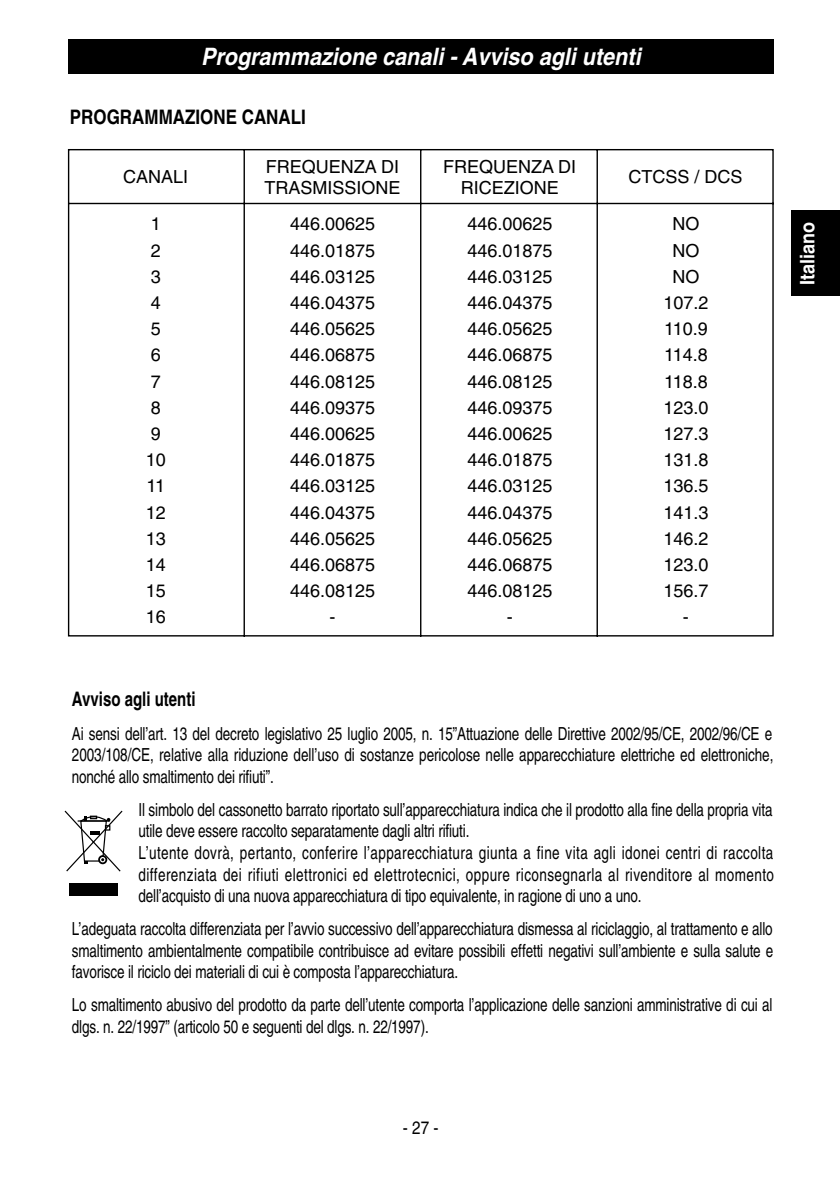
<style>
.page{position:relative;width:840px;height:1190px;background:#fff}
.page>*{position:absolute;margin:0;border:0;box-sizing:border-box;transform-origin:0 0}
.t1{font:italic 700 24px "Helvetica";color:#fff;scale:.9 1}
.t2{font:700 20px "Helvetica";color:#000;scale:.85 1}
.t3{font:700 20px "Helvetica";color:#000;scale:.75 1}
.t4{font:700 20px "Helvetica";color:#fff;scale:.9 1}
.t5{font:18px/21.6px "Helvetica";color:#000;text-align:justify;scale:.75 1}
.t6{font:18px/26.2px "Helvetica";color:#000;text-align:center}
.t7{font:18px "Helvetica";color:#000;scale:.85 1}
</style>
<div class="page">
<div style="left:68px;top:40px;width:706px;height:34px;background:#000"></div>
<svg style="left:67px;top:149px;width:707px;height:488px"></svg>
<div style="left:70px;top:883px;width:48px;height:13px;background:#000"></div>
<svg style="left:64px;top:810px;width:59px;height:62px"></svg>
<div style="left:791px;top:211px;width:49px;height:85px;background:#000"></div>
<h1 class="t1" style="left:201px;top:48px;width:490px">Programmazione canali - Avviso agli utenti</h1>
<p class="t2" style="left:70px;top:110px;width:279px">PROGRAMMAZIONE CANALI</p>
<p class="t6" style="left:264px;top:157px;width:138px;line-height:21.6px;text-align:left">FREQUENZA DI<br>TRASMISSIONE</p>
<p class="t6" style="left:443px;top:157px;width:135px;line-height:21.6px">FREQUENZA DI<br>RICEZIONE</p>
<p class="t6" style="left:123px;top:165px;width:67px">CANALI</p>
<p class="t6" style="left:628px;top:165px;width:115px">CTCSS / DCS</p>
<p class="t6" style="left:146px;top:213px;width:22px;text-align:left">1<br>2<br>3<br>4<br>5<br>6<br>7<br>8<br>9<br>10<br>11<br>12<br>13<br>14<br>15<br>16</p>
<p class="t6" style="left:290px;top:213px;width:87px">446.00625<br>446.01875<br>446.03125<br>446.04375<br>446.05625<br>446.06875<br>446.08125<br>446.09375<br>446.00625<br>446.01875<br>446.03125<br>446.04375<br>446.05625<br>446.06875<br>446.08125 -</p>
<p class="t6" style="left:467px;top:213px;width:87px">446.00625<br>446.01875<br>446.03125<br>446.04375<br>446.05625<br>446.06875<br>446.08125<br>446.09375<br>446.00625<br>446.01875<br>446.03125<br>446.04375<br>446.05625<br>446.06875<br>446.08125 -</p>
<p class="t6" style="left:663px;top:213px;width:47px">NO<br>NO<br>NO<br>107.2<br>110.9<br>114.8<br>118.8<br>123.0<br>127.3<br>131.8<br>136.5<br>141.3<br>146.2<br>123.0<br>156.7 -</p>
<p class="t4" style="left:800px;top:285px;width:72px;rotate:-90deg">Italiano</p>
<p class="t3" style="left:72px;top:691px;width:166px">Avviso agli utenti</p>
<p class="t5" style="left:72px;top:724px;width:937px">Ai sensi dell’art. 13 del decreto legislativo 25 luglio 2005, n. 15”Attuazione delle Direttive 2002/95/CE, 2002/96/CE e 2003/108/CE, relative alla riduzione dell’uso di sostanze pericolose nelle apparecchiature elettriche ed elettroniche, nonché allo smaltimento dei rifiuti”.</p>
<p class="t5" style="left:139px;top:800px;width:849px;text-align:left">Il simbolo del cassonetto barrato riportato sull’apparecchiatura indica che il prodotto alla fine della propria vita utile deve essere raccolto separatamente dagli altri rifiuti.<br>L’utente dovrà, pertanto, conferire l’apparecchiatura giunta a fine vita agli idonei centri di raccolta differenziata dei rifiuti elettronici ed elettrotecnici, oppure riconsegnarla al rivenditore al momento dell’acquisto di una nuova apparecchiatura di tipo equivalente, in ragione di uno a uno.</p>
<p class="t5" style="left:72px;top:920px;width:937px">L’adeguata raccolta differenziata per l’avvio successivo dell’apparecchiatura dismessa al riciclaggio, al trattamento e allo smaltimento ambientalmente compatibile contribuisce ad evitare possibili effetti negativi sull’ambiente e sulla salute e favorisce il riciclo dei materiali di cui è composta l’apparecchiatura.</p>
<p class="t5" style="left:72px;top:996px;width:936px">Lo smaltimento abusivo del prodotto da parte dell’utente comporta l’applicazione delle sanzioni amministrative di cui al dlgs. n. 22/1997” (articolo 50 e seguenti del dlgs. n. 22/1997).</p>
<p class="t7" style="left:403px;top:1121px;width:43px">- 27 -</p>
</div>
